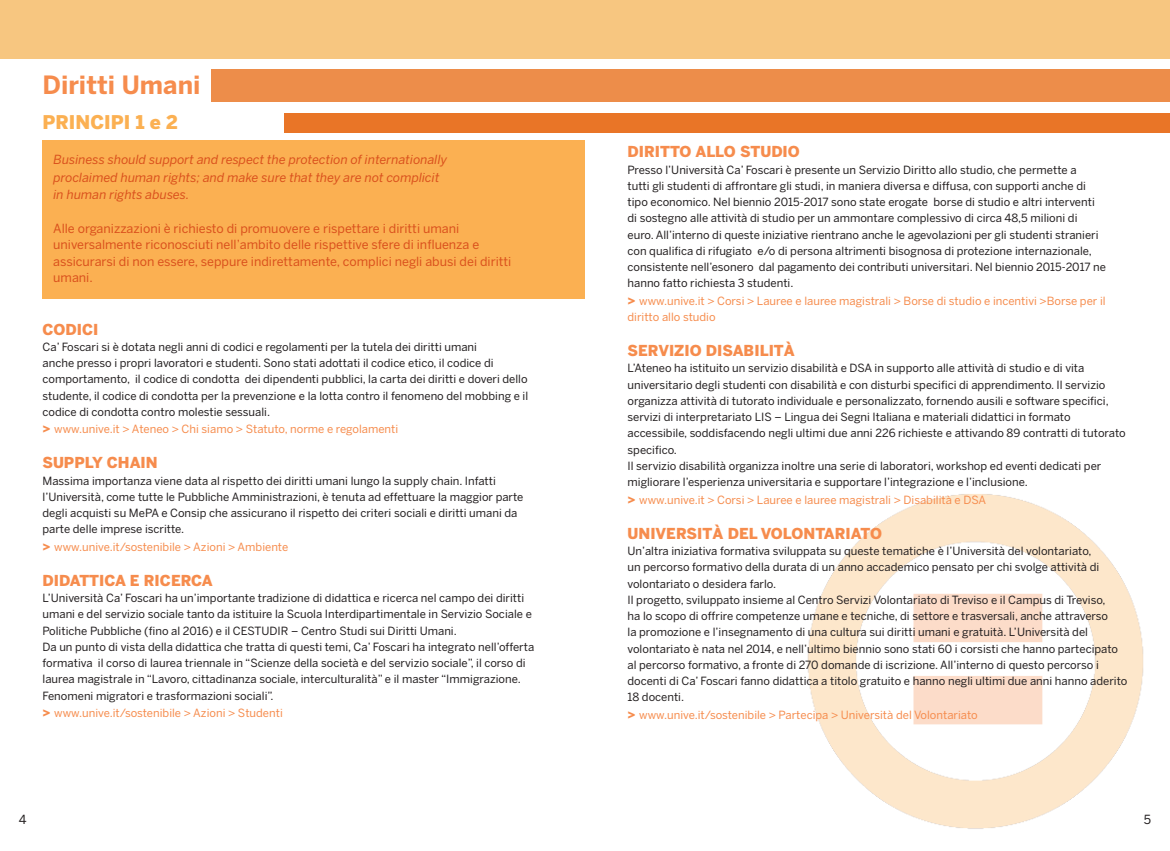
<style>
.page{position:relative;width:1170px;height:851px;background:#fff}
.page>*{position:absolute;margin:0;border:0;box-sizing:border-box;transform-origin:0 0}
.t1{font:700 25px "Benton Sans";color:#f68c4d}
.t2{font:900 18.75px "Benton Sans";color:#fbb052}
.t3{font:900 15px "Benton Sans";color:#f68c4d}
.t4{font:12.5px/16.2px "Benton Sans";color:#da511d}
.t5{font:italic 12.5px/17.5px "Benton Sans";color:#da511d}
.t6{font:12.5px "Benton Sans";color:#231f20}
.t7{font:11.25px/16.2px "Benton Sans";color:#231f20}
.t8{font:11.25px/16.2px "Benton Sans";color:#f68c4d}
.s1{font-weight:900;font-size:12.5px}
</style>
<div class="page">
<img style="left:807px;top:494px;width:337px;height:335px">
<div style="left:43px;top:141px;width:542px;height:158px;background:#fbb052"></div>
<div style="left:0;top:0;width:1169px;height:58px;background:#f7c680"></div>
<div style="left:212px;top:70px;width:957px;height:32px;background:#ed8d4a"></div>
<div style="left:284px;top:113px;width:885px;height:19px;background:#e97527"></div>
<h1 class="t1" style="left:43px;top:70px;width:159px">Diritti Umani</h1>
<h2 class="t2" style="left:43px;top:111px;width:137px">PRINCIPI 1 e 2</h2>
<p class="t5" style="left:53px;top:151px;width:395px">Business should support and respect the protection of internationally proclaimed human rights; and make sure that they are not complicit in human rights abuses.</p>
<p class="t4" style="left:53px;top:220px;width:459px">Alle organizzazioni è richiesto di promuovere e rispettare i diritti umani universalmente riconosciuti nell’ambito delle rispettive sfere di influenza e assicurarsi di non essere, seppure indirettamente, complici negli abusi dei diritti umani.</p>
<h3 class="t3" style="left:43px;top:320px;width:57px">CODICI</h3>
<p class="t7" style="left:43px;top:338px;width:487px">Ca’ Foscari si è dotata negli anni di codici e regolamenti per la tutela dei diritti umani<br>anche presso i propri lavoratori e studenti. Sono stati adottati il codice etico, il codice di comportamento, il codice di condotta dei dipendenti pubblici, la carta dei diritti e doveri dello studente, il codice di condotta per la prevenzione e la lotta contro il fenomeno del mobbing e il codice di condotta contro molestie sessuali.</p>
<p class="t8" style="left:43px;top:421px;width:357px"><span class="s1">&gt;</span> www.unive.it &gt; Ateneo &gt; Chi siamo &gt; Statuto, norme e regolamenti</p>
<h3 class="t3" style="left:43px;top:454px;width:117px">SUPPLY CHAIN</h3>
<p class="t7" style="left:43px;top:472px;width:482px">Massima importanza viene data al rispetto dei diritti umani lungo la supply chain. Infatti l’Università, come tutte le Pubbliche Amministrazioni, è tenuta ad effettuare la maggior parte degli acquisti su MePA e Consip che assicurano il rispetto dei criteri sociali e diritti umani da parte delle imprese iscritte.</p>
<p class="t8" style="left:43px;top:538px;width:247px"><span class="s1">&gt;</span> www.unive.it/sostenibile &gt; Azioni &gt; Ambiente</p>
<h3 class="t3" style="left:43px;top:571px;width:172px">DIDATTICA E RICERCA</h3>
<p class="t7" style="left:43px;top:589px;width:493px">L’Università Ca’ Foscari ha un’importante tradizione di didattica e ricerca nel campo dei diritti umani e del servizio sociale tanto da istituire la Scuola Interdipartimentale in Servizio Sociale e Politiche Pubbliche (fino al 2016) e il CESTUDIR – Centro Studi sui Diritti Umani.<br>Da un punto di vista della didattica che tratta di questi temi, Ca’ Foscari ha integrato nell’offerta formativa il corso di laurea triennale in “Scienze della società e del servizio sociale”, il corso di laurea magistrale in “Lavoro, cittadinanza sociale, interculturalità” e il master “Immigrazione.<br>Fenomeni migratori e trasformazioni sociali”.</p>
<p class="t8" style="left:43px;top:704px;width:242px"><span class="s1">&gt;</span> www.unive.it/sostenibile &gt; Azioni &gt; Studenti</p>
<h3 class="t3" style="left:627px;top:143px;width:174px">DIRITTO ALLO STUDIO</h3>
<p class="t7" style="left:627px;top:161px;width:480px">Presso l’Università Ca’ Foscari è presente un Servizio Diritto allo studio, che permette a<br>tutti gli studenti di affrontare gli studi, in maniera diversa e diffusa, con supporti anche di tipo economico. Nel biennio 2015-2017 sono state erogate borse di studio e altri interventi di sostegno alle attività di studio per un ammontare complessivo di circa 48,5 milioni di euro. All’interno di queste iniziative rientrano anche le agevolazioni per gli studenti stranieri con qualifica di rifugiato e/o di persona altrimenti bisognosa di protezione internazionale, consistente nell’esonero dal pagamento dei contributi universitari. Nel biennio 2015-2017 ne hanno fatto richiesta 3 studenti.</p>
<p class="t8" style="left:627px;top:292px;width:479px"><span class="s1">&gt;</span> www.unive.it &gt; Corsi &gt; Lauree e lauree magistrali &gt; Borse di studio e incentivi &gt;Borse per il diritto allo studio</p>
<h3 class="t3" style="left:627px;top:342px;width:169px">SERVIZIO DISABILITÀ</h3>
<p class="t7" style="left:627px;top:360px;width:499px">L’Ateneo ha istituito un servizio disabilità e DSA in supporto alle attività di studio e di vita universitario degli studenti con disabilità e con disturbi specifici di apprendimento. Il servizio organizza attività di tutorato individuale e personalizzato, fornendo ausili e software specifici, servizi di interpretariato LIS – Lingua dei Segni Italiana e materiali didattici in formato accessibile, soddisfacendo negli ultimi due anni 226 richieste e attivando 89 contratti di tutorato specifico.<br>Il servizio disabilità organizza inoltre una serie di laboratori, workshop ed eventi dedicati per migliorare l’esperienza universitaria e supportare l’integrazione e l’inclusione.</p>
<p class="t8" style="left:627px;top:491px;width:360px"><span class="s1">&gt;</span> www.unive.it &gt; Corsi &gt; Lauree e lauree magistrali &gt; Disabilità e DSA</p>
<h3 class="t3" style="left:627px;top:524px;width:256px">UNIVERSITÀ DEL VOLONTARIATO</h3>
<p class="t7" style="left:627px;top:542px;width:501px">Un’altra iniziativa formativa sviluppata su queste tematiche è l’Università del volontariato,<br>un percorso formativo della durata di un anno accademico pensato per chi svolge attività di volontariato o desidera farlo.<br>Il progetto, sviluppato insieme al Centro Servizi Volontariato di Treviso e il Campus di Treviso,<br>ha lo scopo di offrire competenze umane e tecniche, di settore e trasversali, anche attraverso<br>la promozione e l’insegnamento di una cultura sui diritti umani e gratuità. L’Università del volontariato è nata nel 2014, e nell’ultimo biennio sono stati 60 i corsisti che hanno partecipato al percorso formativo, a fronte di 270 domande di iscrizione. All’interno di questo percorso i docenti di Ca’ Foscari fanno didattica a titolo gratuito e hanno negli ultimi due anni hanno aderito 18 docenti.</p>
<p class="t8" style="left:627px;top:706px;width:352px"><span class="s1">&gt;</span> www.unive.it/sostenibile &gt; Partecipa &gt; Università del Volontariato</p>
<p class="t6" style="left:19px;top:812px;width:9px">4</p>
<p class="t6" style="left:1143px;top:811px;width:9px">5</p>
</div>
